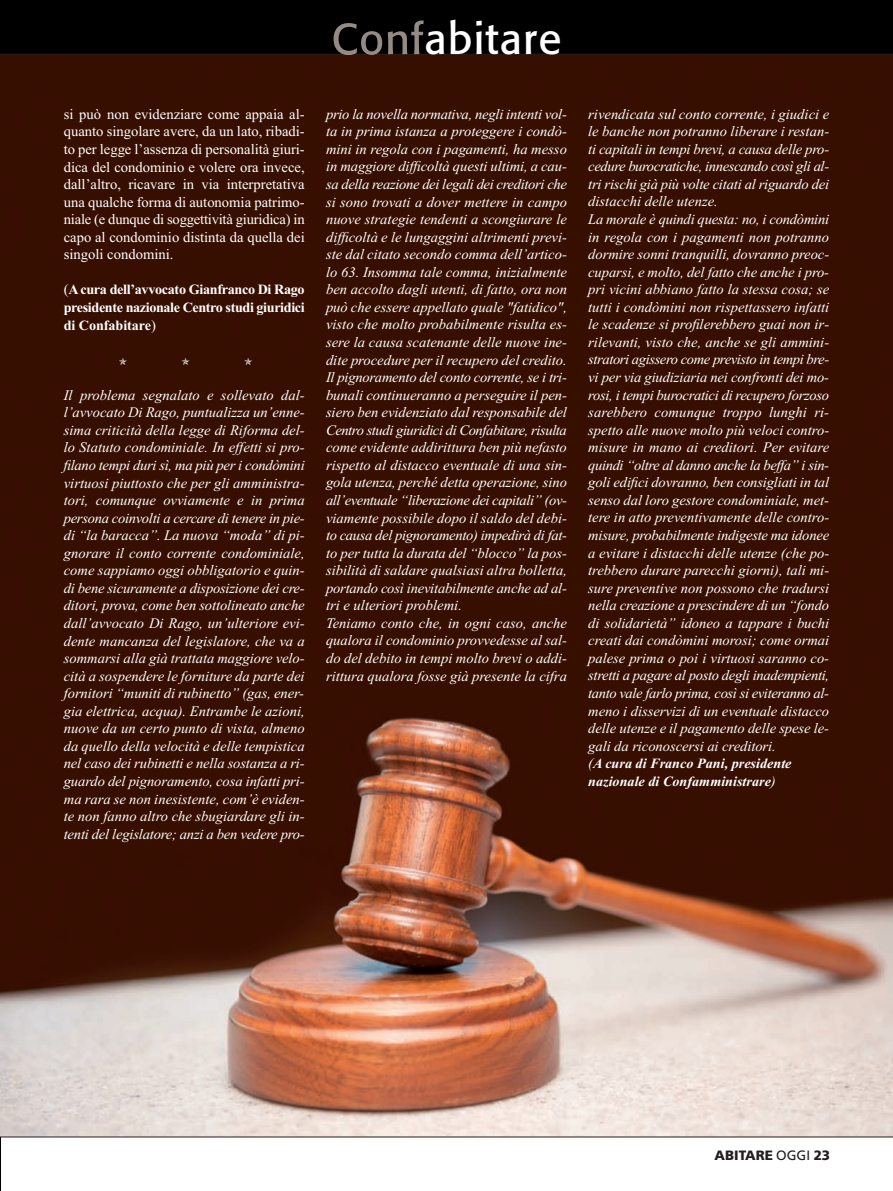
<style>
.page{position:relative;width:893px;height:1191px;background:#fff}
.page>*{position:absolute;margin:0;border:0;box-sizing:border-box;transform-origin:0 0}
.t1{font:43.05px "Formata";letter-spacing:.025em;color:#fff}
.t2{font:italic 14.55px/17.5px "Times New Roman";letter-spacing:-.005em;color:#fff}
.t3{font:14.55px/17.5px "Times New Roman";color:#fff;text-align:justify}
.t4{font:700 14.1px/17.5px "Times New Roman";letter-spacing:-.025em;color:#fff;text-align:justify}
.t5{font:italic 700 14.1px/17.5px "Times New Roman";color:#fff}
.t6{font:900 13.5px "Frutiger";color:#231f20}
.s1{font-weight:400;font-size:14.55px}
.s2{font-weight:400}
</style>
<div class="page">
<img style="left:0;top:55px;width:893px;height:1081px">
<div style="left:0;top:0;width:893px;height:54px;background:#000"></div>
<hr style="left:0;top:54px;width:893px;height:1px;background:#231f20">
<svg style="left:334px;top:20px;width:90px;height:34px"></svg>
<hr style="left:334px;top:54px;width:90px;height:1px;background:#948b86">
<hr style="left:0;top:1137px;width:1px;height:54px;background:#000">
<hr style="left:0;top:1136px;width:893px;height:1px;background:#231f20">
<svg style="left:119px;top:357px;width:8px;height:8px"></svg>
<svg style="left:182px;top:357px;width:7px;height:8px"></svg>
<svg style="left:245px;top:357px;width:7px;height:8px"></svg>
<h1 class="t1" style="left:425px;top:21px;width:139px">abitare</h1>
<p class="t3" style="left:64px;top:105px;width:242px">si può non evidenziare come appaia al&shy;quanto singolare avere, da un lato, ribadi&shy;to per legge l’assenza di personalità giuri&shy;dica del condominio e volere ora invece, dall’altro, ricavare in via interpretativa una qualche forma di autonomia patrimo&shy;niale (e dunque di soggettività giuridica) in capo al condominio distinta da quella dei singoli condomini.</p>
<p class="t4" style="left:64px;top:281px;width:242px"><span class="s1">(</span>A cura dell’avvocato Gianfranco Di Rago presidente nazionale Centro studi giuridici di Confabitare<span class="s1">)</span></p>
<p class="t2" style="left:64px;top:386px;width:242px;text-align:justify">Il problema segnalato e sollevato dal&shy;l’avvocato Di Rago, puntualizza un’enne&shy;sima criticità della legge di Riforma del&shy;lo Statuto condominiale. In effetti si pro&shy;filano tempi duri sì, ma più per i condòmini virtuosi piuttosto che per gli amministra&shy;tori, comunque ovviamente e in prima persona coinvolti a cercare di tenere in pie&shy;di “la baracca”. La nuova “moda” di pi&shy;gnorare il conto corrente condominiale, come sappiamo oggi obbligatorio e quin&shy;di bene sicuramente a disposizione dei cre&shy;ditori, prova, come ben sottolineato anche dall’avvocato Di Rago, un’ulteriore evi&shy;dente mancanza del legislatore, che va a sommarsi alla già trattata maggiore velo&shy;cità a sospendere le forniture da parte dei fornitori “muniti di rubinetto” (gas, ener&shy;gia elettrica, acqua). Entrambe le azioni, nuove da un certo punto di vista, almeno da quello della velocità e delle tempistica nel caso dei rubinetti e nella sostanza a ri&shy;guardo del pignoramento, cosa infatti pri&shy;ma rara se non inesistente, com’è eviden&shy;te non fanno altro che sbugiardare gli in&shy;tenti del legislatore; anzi a ben vedere pro-</p>
<p class="t2" style="left:326px;top:105px;width:242px">prio la novella normativa, negli intenti vol&shy;ta in prima istanza a proteggere i condò&shy;mini in regola con i pagamenti, ha messo in maggiore difficoltà questi ultimi, a cau&shy;sa della reazione dei legali dei creditori che si sono trovati a dover mettere in campo nuove strategie tendenti a scongiurare le difficoltà e le lungaggini altrimenti previ&shy;ste dal citato secondo comma dell’artico&shy;lo 63. Insomma tale comma, inizialmente ben accolto dagli utenti, di fatto, ora non può che essere appellato quale "fatidico", visto che molto probabilmente risulta es&shy;sere la causa scatenante delle nuove ine&shy;dite procedure per il recupero del credito.<br>Il pignoramento del conto corrente, se i tri&shy;bunali continueranno a perseguire il pen&shy;siero ben evidenziato dal responsabile del Centro studi giuridici di Confabitare, risulta come evidente addirittura ben più nefasto rispetto al distacco eventuale di una sin&shy;gola utenza, perché detta operazione, sino all’eventuale “liberazione dei capitali” (ov&shy;viamente possibile dopo il saldo del debi&shy;to causa del pignoramento) impedirà di fat&shy;to per tutta la durata del “blocco” la pos&shy;sibilità di saldare qualsiasi altra bolletta, portando così inevitabilmente anche ad al&shy;tri e ulteriori problemi.<br>Teniamo conto che, in ogni caso, anche qualora il condominio provvedesse al sal&shy;do del debito in tempi molto brevi o addi&shy;rittura qualora fosse già presente la cifra</p>
<p class="t2" style="left:588px;top:105px;width:242px">rivendicata sul conto corrente, i giudici e le banche non potranno liberare i restan&shy;ti capitali in tempi brevi, a causa delle pro&shy;cedure burocratiche, innescando così gli al&shy;tri rischi già più volte citati al riguardo dei distacchi delle utenze.<br>La morale è quindi questa: no, i condòmini in regola con i pagamenti non potranno dormire sonni tranquilli, dovranno preoc&shy;cuparsi, e molto, del fatto che anche i pro&shy;pri vicini abbiano fatto la stessa cosa; se tutti i condòmini non rispettassero infatti le scadenze si profilerebbero guai non ir&shy;rilevanti, visto che, anche se gli ammini&shy;stratori agissero come previsto in tempi bre&shy;vi per via giudiziaria nei confronti dei mo&shy;rosi, i tempi burocratici di recupero forzoso sarebbero comunque troppo lunghi ri&shy;spetto alle nuove molto più veloci contro&shy;misure in mano ai creditori. Per evitare quindi “oltre al danno anche la beffa” i sin&shy;goli edifici dovranno, ben consigliati in tal senso dal loro gestore condominiale, met&shy;tere in atto preventivamente delle contro&shy;misure, probabilmente indigeste ma idonee a evitare i distacchi delle utenze (che po&shy;trebbero durare parecchi giorni), tali mi&shy;sure preventive non possono che tradursi nella creazione a prescindere di un “fondo di solidarietà” idoneo a tappare i buchi creati dai condòmini morosi; come ormai palese prima o poi i virtuosi saranno co&shy;stretti a pagare al posto degli inadempienti, tanto vale farlo prima, così si eviteranno al&shy;meno i disservizi di un eventuale distacco delle utenze e il pagamento delle spese le&shy;gali da riconoscersi ai creditori.</p>
<p class="t5" style="left:588px;top:755px;width:205px"><span class="s1">(</span>A cura di Franco Pani, presidente nazionale di Confamministrare<span class="s1">)</span></p>
<p class="t6" style="left:715px;top:1150px;width:117px">ABITARE <span class="s2">OGGI</span> 23</p>
</div>
